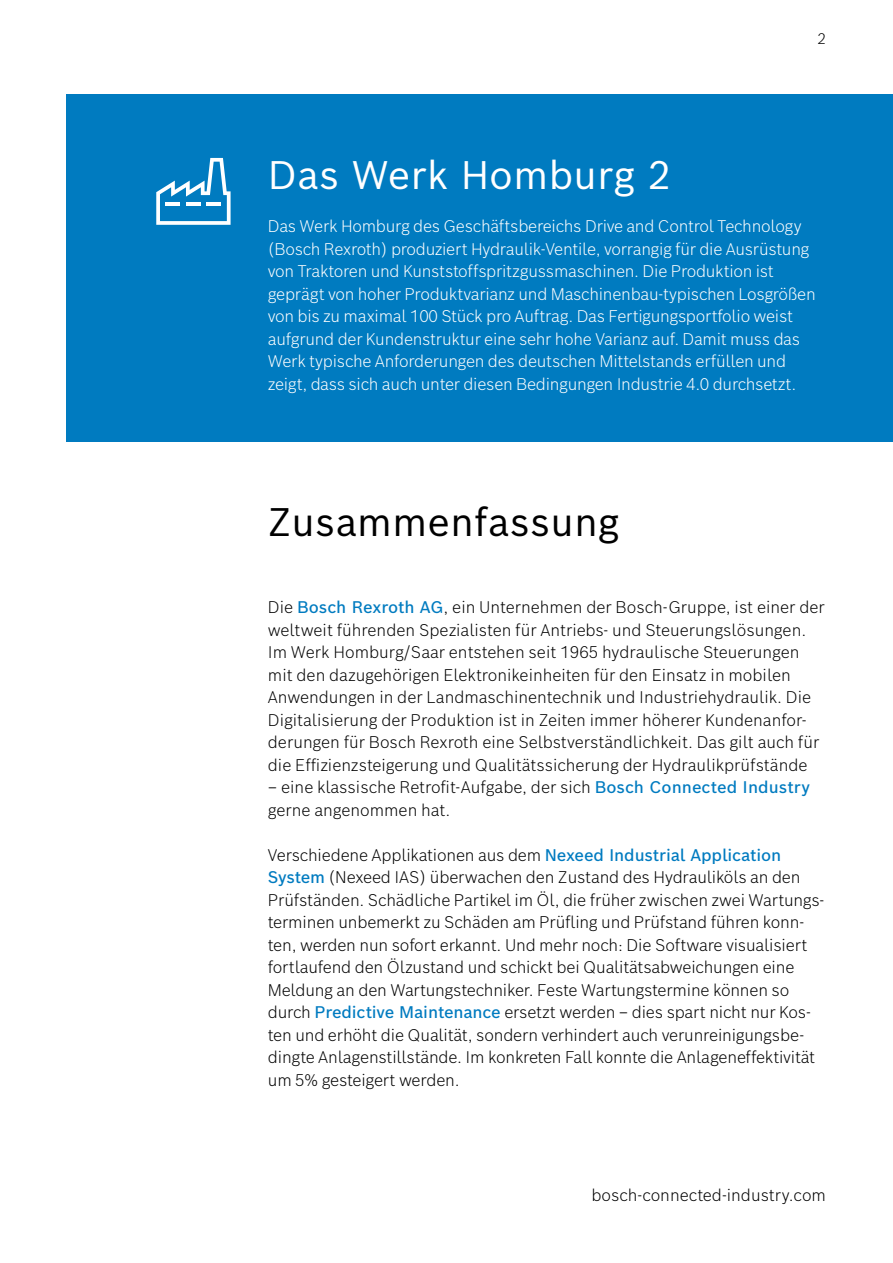
<style>
.page{position:relative;width:893px;height:1263px;background:#fff}
.page>*{position:absolute;margin:0;border:0;box-sizing:border-box;transform-origin:0 0}
.t1{font:39px "Bosch Sans";color:#fff}
.t2{font:39px "Bosch Sans";color:#000}
.t3{font:300 16.5px/22.5px "Bosch Sans";letter-spacing:-.01em;color:#000}
.t4{font:300 16.5px/22.5px "Bosch Sans";letter-spacing:-.015em;color:#fff}
.t5{font:300 15px "Bosch Sans";color:#000}
.s1{font-weight:500;color:#007bc0}
</style>
<div class="page">
<div style="left:67px;top:95px;width:826px;height:347px;background:#007bc0"></div>
<svg style="left:156px;top:158px;width:75px;height:67px"></svg>
<hr style="left:166px;top:202px;width:14px;height:4px;background:#fff">
<hr style="left:186px;top:202px;width:15px;height:4px;background:#fff">
<hr style="left:206px;top:202px;width:15px;height:4px;background:#fff">
<h1 class="t1" style="left:268px;top:149px;width:405px">Das Werk Homburg 2</h1>
<p class="t5" style="left:817px;top:28px;width:10px">2</p>
<p class="t4" style="left:268px;top:214px;width:549px">Das Werk Homburg des Geschäftsbereichs Drive and Control Technology (Bosch Rexroth) produziert Hydraulik-Ventile, vorrangig für die Ausrüstung von Traktoren und Kunststoffspritzgussmaschinen. Die Produktion ist geprägt von hoher Produktvarianz und Maschinenbau-typischen Losgrößen von bis zu maximal 100 Stück pro Auftrag. Das Fertigungsportfolio weist aufgrund der Kundenstruktur eine sehr hohe Varianz auf. Damit muss das Werk typische Anforderungen des deutschen Mittelstands erfüllen und zeigt, dass sich auch unter diesen Bedingungen Industrie 4.0 durchsetzt.</p>
<h1 class="t2" style="left:268px;top:496px;width:353px">Zusammenfassung</h1>
<p class="t3" style="left:268px;top:595px;width:558px">Die <span class="s1">Bosch Rexroth AG</span>, ein Unternehmen der Bosch-Gruppe, ist einer der weltweit führenden Spezialisten für Antriebs- und Steuerungslösungen.<br>Im Werk Homburg/Saar entstehen seit 1965 hydraulische Steuerungen mit den dazugehörigen Elektronikeinheiten für den Einsatz in mobilen Anwendungen in der Landmaschinentechnik und Industriehydraulik. Die Digitalisierung der Produktion ist in Zeiten immer höherer Kundenanfor&shy;derungen für Bosch Rexroth eine Selbstverständlichkeit. Das gilt auch für die Effizienzsteigerung und Qualitätssicherung der Hydraulikprüfstände</p>
<p class="t3" style="left:268px;top:775px;width:543px">– eine klassische Retrofit-Aufgabe, der sich <span class="s1">Bosch Connected Industry </span>gerne angenommen hat.</p>
<p class="t3" style="left:268px;top:843px;width:558px">Verschiedene Applikationen aus dem <span class="s1">Nexeed Industrial Application System</span> (Nexeed IAS) überwachen den Zustand des Hydrauliköls an den Prüfständen. Schädliche Partikel im Öl, die früher zwischen zwei Wartungs&shy;terminen unbemerkt zu Schäden am Prüfling und Prüfstand führen konn&shy;ten, werden nun sofort erkannt. Und mehr noch: Die Software visualisiert fortlaufend den Ölzustand und schickt bei Qualitätsabweichungen eine Meldung an den Wartungstechniker. Feste Wartungstermine können so durch <span class="s1">Predictive Maintenance</span> ersetzt werden – dies spart nicht nur Kos&shy;ten und erhöht die Qualität, sondern verhindert auch verunreinigungsbe&shy;dingte Anlagenstillstände. Im konkreten Fall konnte die Anlageneffektivität um 5% gesteigert werden.</p>
<p class="t3" style="left:591px;top:1183px;width:236px">bosch-connected-industry.com</p>
</div>
